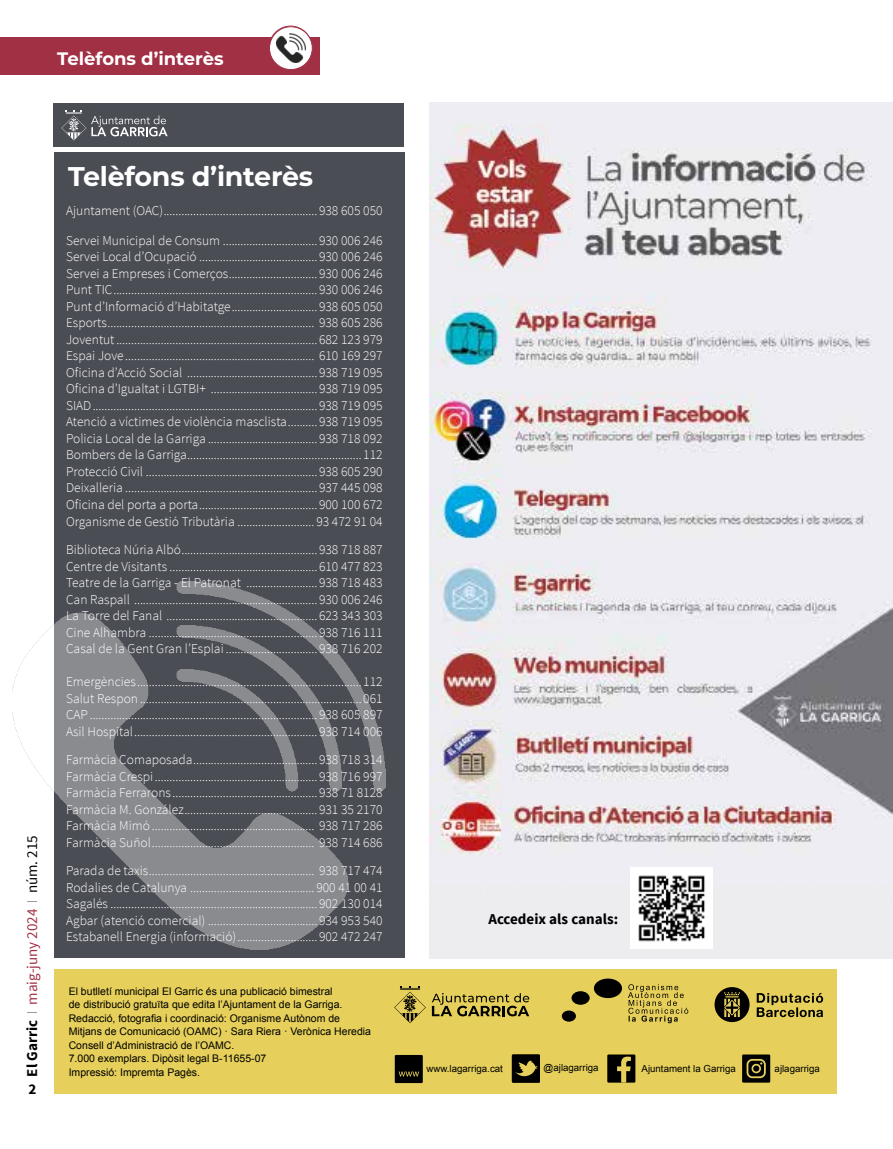
<style>
.page{position:relative;width:893px;height:1149px;background:#fff}
.page>*{position:absolute;margin:0;border:0;box-sizing:border-box;transform-origin:0 0}
.t1{font:700 27px "Montserrat";letter-spacing:-.01em;color:#fff}
.t2{font:100 18px "Montserrat";color:#fff}
.t3{font:700 18px "Montserrat";color:#fff}
.t4{font:15px "Source Sans Pro";color:#a23045}
.t5{font:700 15px "Source Sans Pro";color:#000}
.t6{font:300 13.5px/16.5px "Source Sans Pro";color:#fff;text-align:justify}
.t7{font:10.5px/13.5px "Arial";color:#000}
.t8{font:9.75px "Arial";color:#000}
.s1{font-weight:700;color:#000}
.s2{font-weight:200;color:#3b3c43}
.s3{color:#000}
</style>
<div class="page">
<div style="left:0;top:37px;width:319px;height:38px;background:#a23045"></div>
<svg style="left:269px;top:26px;width:43px;height:43px"></svg>
<div style="left:54px;top:968px;width:783px;height:125px;background:#e6d05b"></div>
<svg style="left:714px;top:987px;width:109px;height:34px"></svg>
<svg style="left:562px;top:978px;width:126px;height:44px"></svg>
<div style="left:395px;top:1054px;width:28px;height:28px;background:#000"></div>
<svg style="left:399px;top:1071px;width:20px;height:5px"></svg>
<div style="left:512px;top:1054px;width:28px;height:28px;background:#000"></div>
<svg style="left:515px;top:1060px;width:23px;height:15px"></svg>
<svg style="left:394px;top:986px;width:32px;height:36px"></svg>
<svg style="left:432px;top:993px;width:97px;height:23px"></svg>
<div style="left:54px;top:152px;width:350px;height:805px;background:#4b4d54"></div>
<div style="left:54px;top:103px;width:350px;height:44px;background:#4b4d54"></div>
<svg style="left:61px;top:111px;width:107px;height:29px"></svg>
<img style="left:12px;top:581px;width:373px;height:369px">
<div style="left:607px;top:1054px;width:28px;height:28px;background:#000"></div>
<svg style="left:617px;top:1056px;width:14px;height:26px"></svg>
<div style="left:742px;top:1054px;width:28px;height:28px;background:#000"></div>
<svg style="left:747px;top:1058px;width:19px;height:19px"></svg>
<div style="left:0;top:38px;width:319px;height:37px;background:#a23045"></div>
<svg style="left:269px;top:27px;width:43px;height:43px"></svg>
<img style="left:276px;top:33px;width:29px;height:29px">
<div style="left:269px;top:26px;width:44px;height:44px;border:1px solid #a23045;border-radius:50%"></div>
<img style="left:429px;top:102px;width:464px;height:783px">
<img style="left:630px;top:866px;width:82px;height:76px">
<h2 class="t2" style="left:57px;top:42px;width:189px">Promoció econòmica</h2>
<h2 class="t3" style="left:57px;top:45px;width:168px">Telèfons d’interès</h2>
<p class="t4" style="left:23px;top:1076px;width:242px;rotate:-90deg"><span class="s1">El Garric</span> <span class="s2">I</span> maig-juny 2024 <span class="s2">I</span> <span class="s3">núm. 215</span></p>
<p class="t5" style="left:29px;top:1078px;width:9px">2</p>
<h1 class="t1" style="left:68px;top:156px;width:247px">Telèfons d’interès</h1>
<p class="t6" style="left:66px;top:202px;width:318px">Ajuntament (OAC).................................................... 938 605 050</p>
<p class="t6" style="left:66px;top:232px;width:318px">Servei Municipal de Consum ................................ 930 006 246<br>Servei Local d’Ocupació ........................................ 930 006 246<br>Servei a Empreses i Comerços.............................. 930 006 246<br>Punt TIC..................................................................... 930 006 246<br>Punt d’Informació d’Habitatge............................. 938 605 050<br>Esports...................................................................... 938 605 286<br>Joventut.................................................................... 682 123 979<br>Espai Jove................................................................ 610 169 297<br>Oficina d’Acció Social ............................................ 938 719 095<br>Oficina d’Igualtat i LGTBI+ .................................... 938 719 095<br>SIAD............................................................................ 938 719 095<br>Atenció a víctimes de violència masclista.......... 938 719 095<br>Policia Local de la Garriga ..................................... 938 718 092<br>Bombers de la Garriga...........................................................112<br>Protecció Civil .......................................................... 938 605 290<br>Deixalleria ................................................................. 937 445 098<br>Oficina del porta a porta........................................ 900 100 672<br>Organisme de Gestió Tributària .......................... 93 472 91 04</p>
<p class="t6" style="left:66px;top:541px;width:318px">Biblioteca Núria Albó.............................................. 938 718 887<br>Centre de Visitants .................................................. 610 477 823<br>Teatre de la Garriga - El Patronat ........................ 938 718 483<br>Can Raspall .............................................................. 930 006 246<br>La Torre del Fanal ................................................... 623 343 303<br>Cine Alhambra ......................................................... 938 716 111<br>Casal de la Gent Gran l’Esplai ............................... 938 716 202</p>
<p class="t6" style="left:66px;top:673px;width:318px">Emergències............................................................................112<br>Salut Respon ...........................................................................061<br>CAP............................................................................. 938 605 897<br>Asil Hospital.............................................................. 938 714 006</p>
<p class="t6" style="left:66px;top:751px;width:318px">Farmàcia Comaposada.......................................... 938 718 314<br>Farmàcia Crespi....................................................... 938 716 997<br>Farmàcia Ferrarons ................................................. 938 71 8128<br>Farmàcia M. González............................................. 931 35 2170<br>Farmàcia Mimó ....................................................... 938 717 286<br>Farmàcia Suñol....................................................... 938 714 686</p>
<p class="t6" style="left:66px;top:862px;width:318px">Parada de taxis........................................................ 938 717 474<br>Rodalies de Catalunya .......................................... 900 41 00 41<br>Sagalés ...................................................................... 902 130 014<br>Agbar (atenció comercial) ..................................... 934 953 540<br>Estabanell Energia (informació)........................... 902 472 247</p>
<p class="t7" style="left:69px;top:984px;width:304px">El butlletí municipal El Garric és una publicació bimestral<br>de distribució gratuïta que edita l’Ajuntament de la Garriga.<br>Redacció, fotografia i coordinació: Organisme Autònom de Mitjans de Comunicació (OAMC) · Sara Riera · Verònica Heredia Consell d’Administració de l’OAMC.<br>7.000 exemplars. Dipòsit legal B-11655-07<br>Impressió: Impremta Pagès.</p>
<p class="t5" style="left:488px;top:909px;width:131px">Accedeix als canals:</p>
<p class="t8" style="left:426px;top:1061px;width:78px">www.lagarriga.cat</p>
<p class="t8" style="left:544px;top:1061px;width:57px">@ajlagarriga</p>
<p class="t8" style="left:642px;top:1061px;width:96px">Ajuntament la Garriga</p>
<p class="t8" style="left:775px;top:1061px;width:47px">ajlagarriga</p>
</div>
